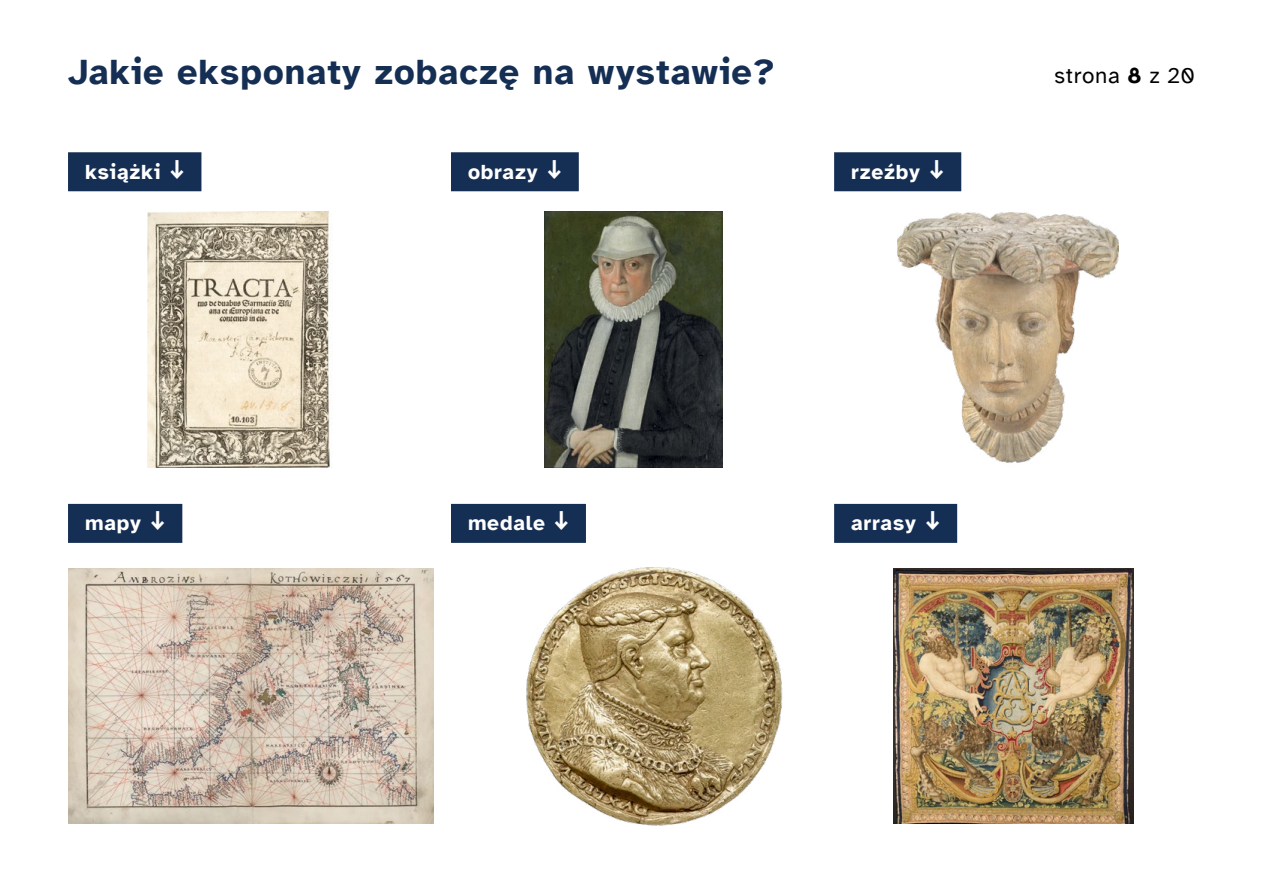
<style>
.page{position:relative;width:1263px;height:893px;background:#fff}
.page>*{position:absolute;margin:0;border:0;box-sizing:border-box;transform-origin:0 0}
.t1{font:700 36px "Atkinson Hyperlegible";letter-spacing:.03em;color:#152e53}
.t2{font:22.5px "Atkinson Hyperlegible";letter-spacing:.03em;color:#000}
.t3{font:700 21px "Atkinson Hyperlegible";letter-spacing:.04em;color:#fff}
.s1{font-weight:700}
.s2{font-family:"GT Walsheim";font-size:27px}
</style>
<div class="page">
<div style="left:68px;top:152px;width:133px;height:39px;background:#152e53"></div>
<div style="left:68px;top:504px;width:114px;height:39px;background:#152e53"></div>
<div style="left:451px;top:152px;width:128px;height:39px;background:#152e53"></div>
<div style="left:451px;top:504px;width:135px;height:39px;background:#152e53"></div>
<div style="left:834px;top:152px;width:127px;height:39px;background:#152e53"></div>
<div style="left:834px;top:504px;width:123px;height:39px;background:#152e53"></div>
<img style="left:69px;top:568px;width:364px;height:256px">
<img style="left:894px;top:568px;width:239px;height:256px">
<img style="left:544px;top:212px;width:179px;height:255px">
<img style="left:147px;top:212px;width:183px;height:255px">
<img style="left:526px;top:567px;width:257px;height:259px">
<img style="left:897px;top:187px;width:221px;height:276px">
<h1 class="t1" style="left:68px;top:51px;width:708px">Jakie eksponaty zobaczę na wystawie?</h1>
<p class="t2" style="left:1054px;top:63px;width:142px">strona <span class="s1">8</span> z 20</p>
<p class="t3" style="left:85px;top:159px;width:102px">książki <span class="s2">↓</span></p>
<p class="t3" style="left:85px;top:511px;width:83px">mapy <span class="s2">↓</span></p>
<p class="t3" style="left:468px;top:159px;width:96px">obrazy <span class="s2">↓</span></p>
<p class="t3" style="left:468px;top:511px;width:103px">medale <span class="s2">↓</span></p>
<p class="t3" style="left:851px;top:159px;width:95px">rzeźby <span class="s2">↓</span></p>
<p class="t3" style="left:851px;top:511px;width:91px">arrasy <span class="s2">↓</span></p>
</div>
